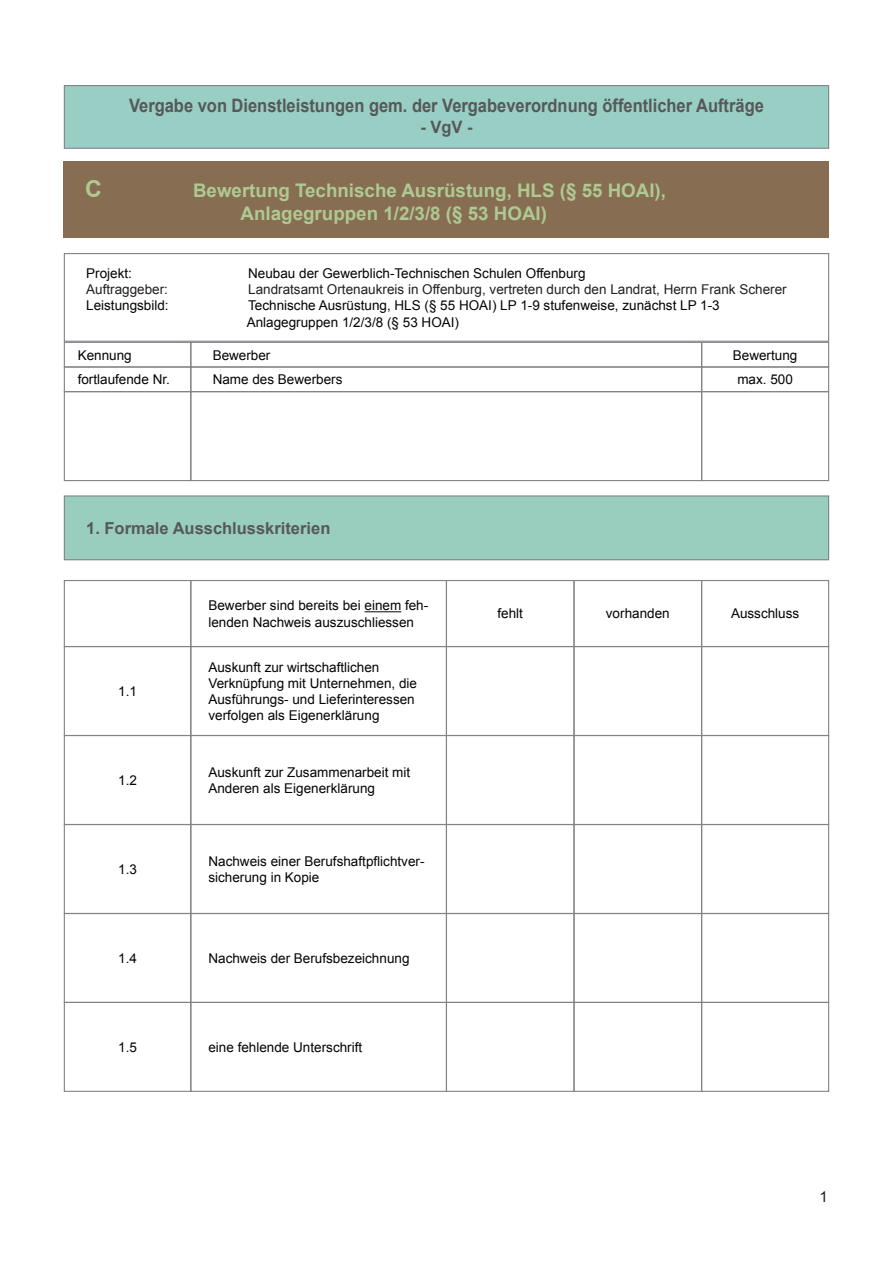
<style>
.page{position:relative;width:893px;height:1263px;background:#fff}
.page>*{position:absolute;margin:0;border:0;box-sizing:border-box;transform-origin:0 0}
.t1{font:700 23.25px "Arial";color:#afc993}
.t2{font:700 18.75px "Arial";color:#afc993}
.t3{font:700 18.45px "Arial";color:#57585a;scale:.89 1}
.t4{font:700 17.1px "Arial";color:#57585a}
.t5{font:700 16.5px "Arial";color:#57585a}
.t6{font:15px "Arial";color:#231f20}
.t7{font:13.5px/16.2px "Arial";color:#040503}
.t8{font:13.5px "Arial";color:#231f20}
</style>
<div class="page">
<div style="left:64px;top:342px;width:127px;height:25px;border:1px solid #828487"></div>
<div style="left:190px;top:342px;width:512px;height:25px;border:1px solid #828487"></div>
<div style="left:701px;top:342px;width:128px;height:25px;border:1px solid #828487"></div>
<div style="left:64px;top:366px;width:127px;height:26px;border:1px solid #828487"></div>
<div style="left:190px;top:366px;width:512px;height:26px;border:1px solid #828487"></div>
<div style="left:701px;top:366px;width:128px;height:26px;border:1px solid #828487"></div>
<div style="left:64px;top:391px;width:127px;height:90px;border:1px solid #828487"></div>
<div style="left:190px;top:391px;width:512px;height:90px;border:1px solid #828487"></div>
<div style="left:701px;top:391px;width:128px;height:90px;border:1px solid #828487"></div>
<div style="left:64px;top:496px;width:765px;height:64px;background:#99cdbd"></div>
<div style="left:64px;top:495px;width:765px;height:65px;border:1px solid #828487"></div>
<div style="left:64px;top:580px;width:127px;height:67px;border:1px solid #828487"></div>
<hr style="left:364px;top:611px;width:37px;height:1px;background:#040503">
<div style="left:190px;top:580px;width:257px;height:67px;border:1px solid #828487"></div>
<div style="left:701px;top:580px;width:128px;height:67px;border:1px solid #828487"></div>
<div style="left:573px;top:580px;width:129px;height:67px;border:1px solid #828487"></div>
<div style="left:446px;top:580px;width:129px;height:67px;border:1px solid #828487"></div>
<div style="left:64px;top:646px;width:127px;height:90px;border:1px solid #828487"></div>
<div style="left:190px;top:646px;width:257px;height:90px;border:1px solid #828487"></div>
<div style="left:701px;top:646px;width:128px;height:90px;border:1px solid #828487"></div>
<div style="left:573px;top:646px;width:129px;height:90px;border:1px solid #828487"></div>
<div style="left:446px;top:646px;width:129px;height:90px;border:1px solid #828487"></div>
<div style="left:64px;top:735px;width:127px;height:90px;border:1px solid #828487"></div>
<div style="left:190px;top:735px;width:257px;height:90px;border:1px solid #828487"></div>
<div style="left:701px;top:735px;width:128px;height:90px;border:1px solid #828487"></div>
<div style="left:573px;top:735px;width:129px;height:90px;border:1px solid #828487"></div>
<div style="left:446px;top:735px;width:129px;height:90px;border:1px solid #828487"></div>
<div style="left:64px;top:824px;width:127px;height:90px;border:1px solid #828487"></div>
<div style="left:190px;top:824px;width:257px;height:90px;border:1px solid #828487"></div>
<div style="left:701px;top:824px;width:128px;height:90px;border:1px solid #828487"></div>
<div style="left:573px;top:824px;width:129px;height:90px;border:1px solid #828487"></div>
<div style="left:446px;top:824px;width:129px;height:90px;border:1px solid #828487"></div>
<div style="left:64px;top:913px;width:127px;height:90px;border:1px solid #828487"></div>
<div style="left:190px;top:913px;width:257px;height:90px;border:1px solid #828487"></div>
<div style="left:701px;top:913px;width:128px;height:90px;border:1px solid #828487"></div>
<div style="left:573px;top:913px;width:129px;height:90px;border:1px solid #828487"></div>
<div style="left:446px;top:913px;width:129px;height:90px;border:1px solid #828487"></div>
<div style="left:64px;top:1002px;width:127px;height:90px;border:1px solid #828487"></div>
<div style="left:190px;top:1002px;width:257px;height:90px;border:1px solid #828487"></div>
<div style="left:701px;top:1002px;width:128px;height:90px;border:1px solid #828487"></div>
<div style="left:573px;top:1002px;width:129px;height:90px;border:1px solid #828487"></div>
<div style="left:446px;top:1002px;width:129px;height:90px;border:1px solid #828487"></div>
<div style="left:64px;top:253px;width:765px;height:89px;border:1px solid #828487"></div>
<div style="left:64px;top:162px;width:765px;height:76px;background:#876e52"></div>
<div style="left:64px;top:86px;width:765px;height:62px;background:#98cec4"></div>
<div style="left:64px;top:85px;width:765px;height:64px;border:1px solid #828487"></div>
<p class="t3" style="left:129px;top:94px;width:715px">Vergabe von Dienstleistungen gem. der Vergabeverordnung öffentlicher Aufträge</p>
<p class="t4" style="left:420px;top:115px;width:54px">- VgV -</p>
<p class="t1" style="left:85px;top:173px;width:18px">C</p>
<p class="t2" style="left:193px;top:178px;width:474px">Bewertung Technische Ausrüstung, HLS (§ 55 HOAI),</p>
<p class="t2" style="left:241px;top:200px;width:308px">Anlagegruppen 1/2/3/8 (§ 53 HOAI)</p>
<p class="t7" style="left:86px;top:265px;width:47px">Projekt:</p>
<p class="t7" style="left:248px;top:265px;width:339px">Neubau der Gewerblich-Technischen Schulen Offenburg</p>
<p class="t8" style="left:86px;top:281px;width:83px">Auftraggeber:</p>
<p class="t8" style="left:248px;top:281px;width:540px">Landratsamt Ortenaukreis in Offenburg, vertreten durch den Landrat, Herrn Frank Scherer</p>
<p class="t7" style="left:86px;top:298px;width:84px">Leistungsbild:</p>
<p class="t7" style="left:248px;top:298px;width:473px">Technische Ausrüstung, HLS (§ 55 HOAI) LP 1-9 stufenweise, zunächst LP 1-3</p>
<p class="t7" style="left:247px;top:314px;width:214px">Anlagegruppen 1/2/3/8 (§ 53 HOAI)</p>
<p class="t7" style="left:78px;top:347px;width:56px">Kennung</p>
<p class="t7" style="left:213px;top:347px;width:59px">Bewerber</p>
<p class="t7" style="left:733px;top:347px;width:66px">Bewertung</p>
<p class="t7" style="left:78px;top:372px;width:94px">fortlaufende Nr.</p>
<p class="t7" style="left:213px;top:372px;width:131px">Name des Bewerbers</p>
<p class="t7" style="left:737px;top:372px;width:57px">max. 500</p>
<p class="t5" style="left:86px;top:517px;width:246px">1. Formale Ausschlusskriterien</p>
<p class="t7" style="left:118px;top:683px;width:20px">1.1</p>
<p class="t7" style="left:208px;top:598px;width:221px">Bewerber sind bereits bei einem feh&shy;lenden Nachweis auszuschliessen</p>
<p class="t7" style="left:497px;top:606px;width:27px">fehlt</p>
<p class="t7" style="left:606px;top:606px;width:65px">vorhanden</p>
<p class="t7" style="left:731px;top:606px;width:70px">Ausschluss</p>
<p class="t7" style="left:208px;top:659px;width:210px">Auskunft zur wirtschaftlichen Verknüpfung mit Unternehmen, die Ausführungs- und Lieferinteressen verfolgen als Eigenerklärung</p>
<p class="t7" style="left:118px;top:772px;width:20px">1.2</p>
<p class="t7" style="left:208px;top:764px;width:203px">Auskunft zur Zusammenarbeit mit<br>Anderen als Eigenerklärung</p>
<p class="t7" style="left:118px;top:861px;width:20px">1.3</p>
<p class="t7" style="left:208px;top:853px;width:218px">Nachweis einer Berufshaftpflichtver&shy;sicherung in Kopie</p>
<p class="t7" style="left:118px;top:950px;width:20px">1.4</p>
<p class="t7" style="left:208px;top:950px;width:203px">Nachweis der Berufsbezeichnung</p>
<p class="t7" style="left:118px;top:1039px;width:20px">1.5</p>
<p class="t7" style="left:208px;top:1039px;width:155px">eine fehlende Unterschrift</p>
<p class="t6" style="left:819px;top:1186px;width:10px">1</p>
</div>
